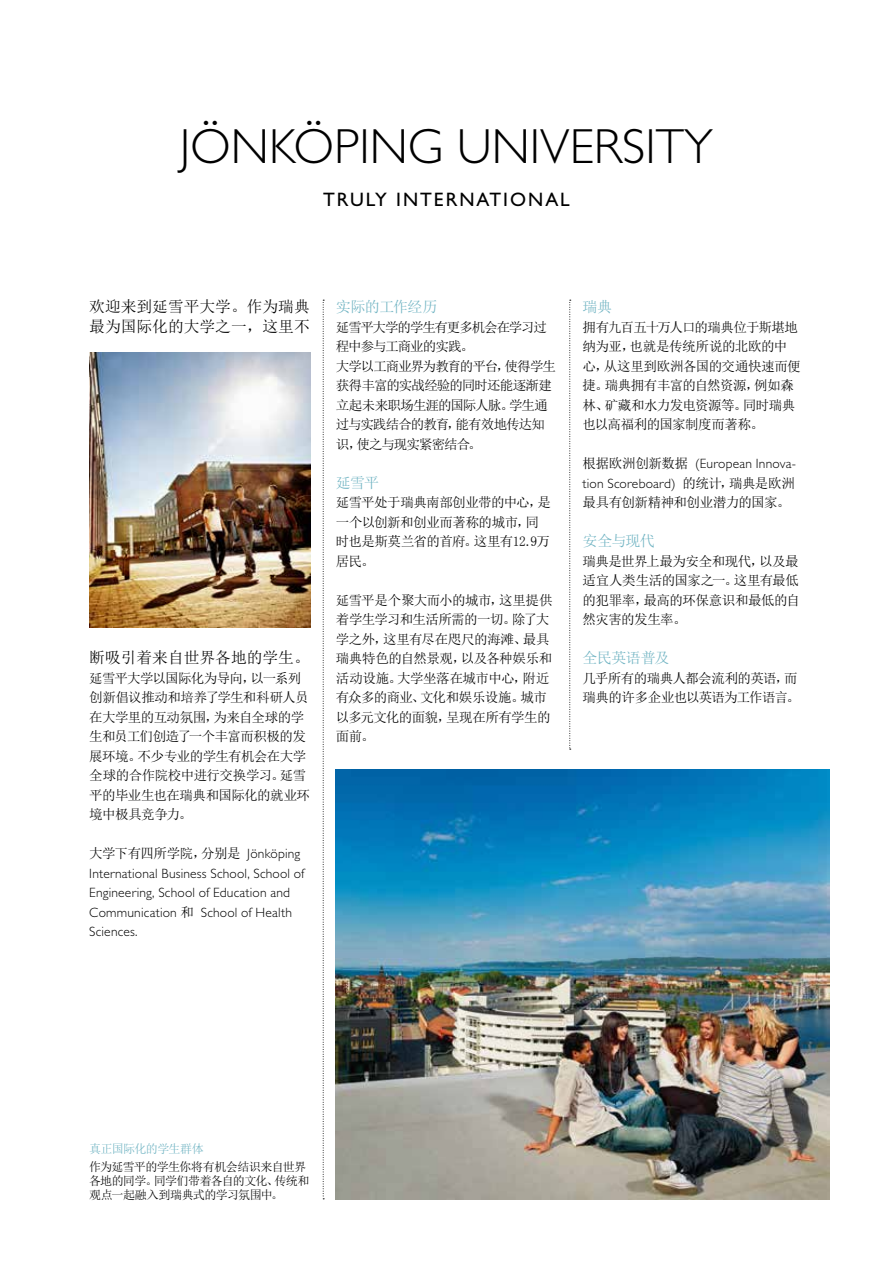
<style>
.page{position:relative;width:893px;height:1263px;background:#fff}
.page>*{position:absolute;margin:0;border:0;box-sizing:border-box;transform-origin:0 0}
.t1{font:300 49.5px "Gill Sans Std";color:#000}
.t2{font:19.5px "Gill Sans Std";letter-spacing:.1em;color:#000}
.t3{font:15.75px/19.5px "Sim Sun";color:#000}
.t4{font:15px "Sim Sun";letter-spacing:-.045em;color:#6fb3c2}
.t5{font:13.5px/19.5px "Sim Sun";letter-spacing:-.045em;color:#000}
.t6{font:13.5px/19.5px "Sim Sun";letter-spacing:-.07em;color:#000}
.t7{font:300 13.5px/19.5px "Gill Sans";letter-spacing:.015em;color:#000}
.t8{font:300 13.5px/19.5px "Gill Sans Std";letter-spacing:.015em;color:#000}
.t9{font:12px/14.2px "Sim Sun";letter-spacing:-.05em;color:#000}
.t10{font:12px "Sim Sun";letter-spacing:-.055em;color:#6fb3c2}
.s1{font-family:"Gill Sans";font-weight:300}
.s2{font-family:"Sim Sun";font-weight:400}
</style>
<div class="page">
<img style="left:336px;top:770px;width:493px;height:429px">
<svg style="left:323px;top:300px;width:1px;height:899px"></svg>
<svg style="left:569px;top:300px;width:2px;height:450px"></svg>
<img style="left:89px;top:353px;width:221px;height:274px">
<h1 class="t1" style="left:180px;top:119px;width:535px">JÖNKÖPING UNIVERSITY</h1>
<h2 class="t2" style="left:323px;top:188px;width:248px">TRULY INTERNATIONAL</h2>
<p class="t3" style="left:89px;top:297px;width:222px">欢迎来到延雪平大学。作为瑞典最为国际化的大学之一，这里不</p>
<p class="t3" style="left:89px;top:648px;width:222px">断吸引着来自世界各地的学生。</p>
<p class="t5" style="left:89px;top:668px;width:222px">延雪平大学以国际化为导向，以一系列创新倡议推动和培养了学生和科研人员在大学里的互动氛围，为来自全球的学生和员工们创造了一个丰富而积极的发展环境。不少专业的学生有机会在大学全球的合作院校中进行交换学习。延雪平的毕业生也在瑞典和国际化的就业环境中极具竞争力。</p>
<p class="t5" style="left:89px;top:843px;width:212px">大学下有四所学院，分别是 <span class="s1">Jönköping</span></p>
<p class="t7" style="left:89px;top:863px;width:217px">International Business School, School of<br>Engineering, School of Education and<br>Communication <span class="s2">和</span> School of Health<br>Sciences.</p>
<p class="t4" style="left:336px;top:299px;width:103px">实际的工作经历</p>
<p class="t6" style="left:336px;top:317px;width:221px">延雪平大学的学生有更多机会在学习过程中参与工商业的实践。<br>大学以工商业界为教育的平台，使得学生获得丰富的实战经验的同时还能逐渐建立起未来职场生涯的国际人脉。学生通过与实践结合的教育，能有效地传达知识，使之与现实紧密结合。</p>
<p class="t4" style="left:336px;top:475px;width:45px">延雪平</p>
<p class="t5" style="left:336px;top:492px;width:216px">延雪平处于瑞典南部创业带的中心，是一个以创新和创业而著称的城市，同时也是斯莫兰省的首府。这里有12.9万居民。</p>
<p class="t5" style="left:336px;top:590px;width:218px">延雪平是个聚大而小的城市，这里提供着学生学习和生活所需的一切。除了大学之外，这里有尽在咫尺的海滩、最具瑞典特色的自然景观，以及各种娱乐和活动设施。大学坐落在城市中心，附近有众多的商业、文化和娱乐设施。城市以多元文化的面貌，呈现在所有学生的面前。</p>
<p class="t4" style="left:583px;top:299px;width:31px">瑞典</p>
<p class="t5" style="left:583px;top:317px;width:220px">拥有九百五十万人口的瑞典位于斯堪地纳为亚，也就是传统所说的北欧的中心，从这里到欧洲各国的交通快速而便捷。瑞典拥有丰富的自然资源，例如森林、矿藏和水力发电资源等。同时瑞典也以高福利的国家制度而著称。</p>
<p class="t8" style="left:583px;top:454px;width:215px"><span class="s2">根据欧洲创新数据</span> (European Innova&shy;tion Scoreboard) <span class="s2">的统计，瑞典是欧洲</span></p>
<p class="t5" style="left:583px;top:492px;width:209px">最具有创新精神和创业潜力的国家。</p>
<p class="t4" style="left:583px;top:533px;width:74px">安全与现代</p>
<p class="t5" style="left:583px;top:551px;width:219px;text-align:justify">瑞典是世界上最为安全和现代，以及最适宜人类生活的国家之一。这里有最低的犯罪率，最高的环保意识和最低的自然灾害的发生率。</p>
<p class="t4" style="left:583px;top:650px;width:88px">全民英语普及</p>
<p class="t5" style="left:583px;top:668px;width:219px">几乎所有的瑞典人都会流利的英语，而瑞典的许多企业也以英语为工作语言。</p>
<p class="t10" style="left:89px;top:1142px;width:116px">真正国际化的学生群体</p>
<p class="t9" style="left:89px;top:1159px;width:222px">作为延雪平的学生你将有机会结识来自世界各地的同学。同学们带着各自的文化、传统和观点一起融入到瑞典式的学习氛围中。</p>
</div>
